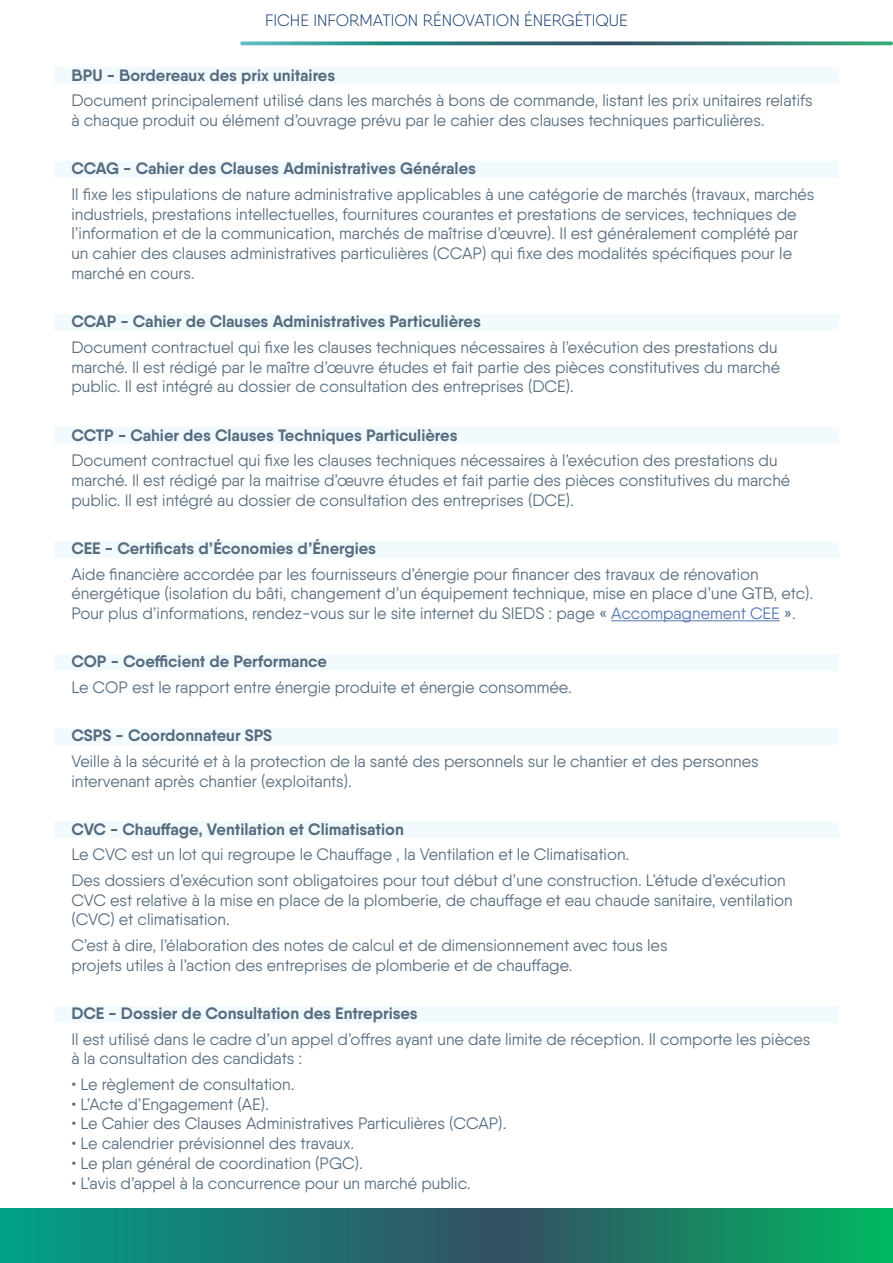
<style>
.page{position:relative;width:893px;height:1263px;background:#fff}
.page>*{position:absolute;margin:0;border:0;box-sizing:border-box;transform-origin:0 0}
.t1{font:16.5px/19.8px "Qanelas";color:#566c7f}
.t2{font:700 16.5px "Qanelas";color:#566c7f}
.t3{font:300 16.5px "Qanelas";color:#1a3e70}
.s1{color:#5576af}
</style>
<div class="page">
<svg style="left:0;top:1209px;width:893px;height:54px;background:#1a7d6c"></svg>
<svg style="left:240px;top:41px;width:653px;height:4px;background:#4b8f8b"></svg>
<div style="left:54px;top:67px;width:784px;height:17px;background:#f2fafe"></div>
<div style="left:54px;top:161px;width:784px;height:16px;background:#f2fafe"></div>
<div style="left:54px;top:314px;width:784px;height:16px;background:#f2fafe"></div>
<div style="left:54px;top:427px;width:784px;height:17px;background:#f2fafe"></div>
<div style="left:54px;top:541px;width:784px;height:16px;background:#f2fafe"></div>
<hr style="left:611px;top:620px;width:169px;height:1px;background:#5576af">
<div style="left:54px;top:654px;width:784px;height:17px;background:#f2fafe"></div>
<div style="left:54px;top:728px;width:784px;height:16px;background:#f2fafe"></div>
<div style="left:54px;top:822px;width:784px;height:16px;background:#f2fafe"></div>
<div style="left:54px;top:1006px;width:784px;height:16px;background:#f2fafe"></div>
<p class="t3" style="left:265px;top:10px;width:364px">FICHE INFORMATION RÉNOVATION ÉNERGÉTIQUE</p>
<p class="t2" style="left:71px;top:64px;width:265px">BPU - Bordereaux des prix unitaires</p>
<p class="t1" style="left:71px;top:90px;width:743px">Document principalement utilisé dans les marchés à bons de commande, listant les prix unitaires relatifs à chaque produit ou élément d’ouvrage prévu par le cahier des clauses techniques particulières.</p>
<p class="t2" style="left:71px;top:158px;width:406px">CCAG - Cahier des Clauses Administratives Générales</p>
<p class="t1" style="left:71px;top:184px;width:745px">Il fixe les stipulations de nature administrative applicables à une catégorie de marchés (travaux, marchés industriels, prestations intellectuelles, fournitures courantes et prestations de services, techniques de l’information et de la communication, marchés de maîtrise d’œuvre). Il est généralement complété par un cahier des clauses administratives particulières (CCAP) qui fixe des modalités spécifiques pour le marché en cours.</p>
<p class="t2" style="left:71px;top:311px;width:411px">CCAP - Cahier de Clauses Administratives Particulières</p>
<p class="t1" style="left:71px;top:337px;width:710px">Document contractuel qui fixe les clauses techniques nécessaires à l’exécution des prestations du marché. Il est rédigé par le maître d’œuvre études et fait partie des pièces constitutives du marché public. Il est intégré au dossier de consultation des entreprises (DCE).</p>
<p class="t2" style="left:71px;top:424px;width:388px">CCTP - Cahier des Clauses Techniques Particulières</p>
<p class="t1" style="left:71px;top:450px;width:720px">Document contractuel qui fixe les clauses techniques nécessaires à l’exécution des prestations du marché. Il est rédigé par la maitrise d’œuvre études et fait partie des pièces constitutives du marché public. Il est intégré au dossier de consultation des entreprises (DCE).</p>
<p class="t2" style="left:71px;top:538px;width:306px">CEE - Certificats d’Économies d’Énergies</p>
<p class="t1" style="left:71px;top:564px;width:743px">Aide financière accordée par les fournisseurs d’énergie pour financer des travaux de rénovation énergétique (isolation du bâti, changement d’un équipement technique, mise en place d’une GTB, etc).<br>Pour plus d’informations, rendez-vous sur le site internet du SIEDS : page « <span class="s1">Accompagnement CEE</span> ».</p>
<p class="t2" style="left:71px;top:651px;width:257px">COP - Coefficient de Performance</p>
<p class="t1" style="left:71px;top:677px;width:502px">Le COP est le rapport entre énergie produite et énergie consommée.</p>
<p class="t2" style="left:71px;top:725px;width:202px">CSPS - Coordonnateur SPS</p>
<p class="t1" style="left:71px;top:751px;width:689px">Veille à la sécurité et à la protection de la santé des personnels sur le chantier et des personnes intervenant après chantier (exploitants).</p>
<p class="t2" style="left:71px;top:819px;width:334px">CVC - Chauffage, Ventilation et Climatisation</p>
<p class="t1" style="left:71px;top:842px;width:716px;line-height:25.5px">Le CVC est un lot qui regroupe le Chauffage , la Ventilation et le Climatisation.<br>Des dossiers d’exécution sont obligatoires pour tout début d’une construction. L’étude d’exécution</p>
<p class="t1" style="left:71px;top:890px;width:723px">CVC est relative à la mise en place de la plomberie, de chauffage et eau chaude sanitaire, ventilation (CVC) et climatisation.</p>
<p class="t1" style="left:71px;top:935px;width:598px">C’est à dire, l’élaboration des notes de calcul et de dimensionnement avec tous les projets utiles à l’action des entreprises de plomberie et de chauffage.</p>
<p class="t2" style="left:71px;top:1003px;width:348px">DCE - Dossier de Consultation des Entreprises</p>
<p class="t1" style="left:71px;top:1029px;width:740px">Il est utilisé dans le cadre d’un appel d’offres ayant une date limite de réception. Il comporte les pièces à la consultation des candidats :</p>
<p class="t1" style="left:71px;top:1074px;width:225px">• Le règlement de consultation.</p>
<p class="t1" style="left:71px;top:1094px;width:199px">• L’Acte d’Engagement (AE).</p>
<p class="t1" style="left:71px;top:1113px;width:437px">• Le Cahier des Clauses Administratives Particulières (CCAP).</p>
<p class="t1" style="left:71px;top:1133px;width:284px">• Le calendrier prévisionnel des travaux.</p>
<p class="t1" style="left:71px;top:1153px;width:293px">• Le plan général de coordination (PGC).</p>
<p class="t1" style="left:71px;top:1173px;width:401px">• L’avis d’appel à la concurrence pour un marché public.</p>
</div>
